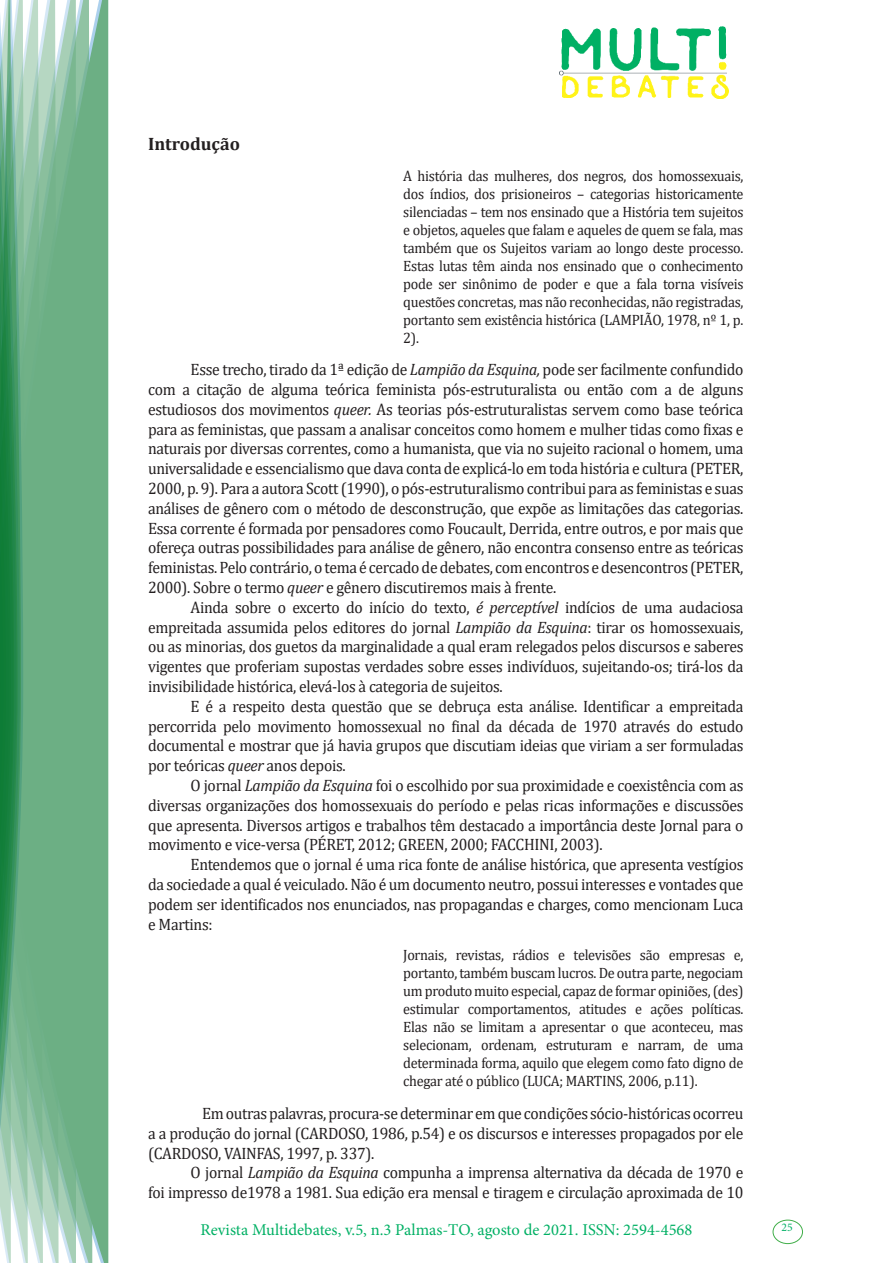
<style>
.page{position:relative;width:893px;height:1263px;background:#fff}
.page>*{position:absolute;margin:0;border:0;box-sizing:border-box;transform-origin:0 0}
.Subtítulo{font:700 18px "Cambria";color:#231f20}
.Texto_base{font:16.5px/19.8px "Cambria";letter-spacing:-.02em;color:#231f20;text-align:justify;scale:.95 1}
.t1{font:16.5px "Minion Pro";color:#00b064}
.Citação_deb{font:15px/18px "Cambria";letter-spacing:-.02em;color:#231f20;text-align:justify;scale:.95 1}
.t2{font:11.7px "Minion Pro";color:#00b064}
.s1{font-style:italic}
</style>
<div class="page">
<img style="left:559px;top:26px;width:169px;height:72px">
<div style="left:95px;top:0;width:14px;height:1263px;background:#6caf84"></div>
<svg style="left:79px;top:0;width:16px;height:1263px;background:#71b289"></svg>
<svg style="left:62px;top:0;width:17px;height:1263px;background:#75b48c"></svg>
<svg style="left:45px;top:0;width:17px;height:1263px;background:#7cb792"></svg>
<svg style="left:30px;top:0;width:15px;height:1263px;background:#80ba96"></svg>
<svg style="left:0;top:0;width:30px;height:1263px;background:#61a97f"></svg>
<div style="left:772px;top:1219px;width:31px;height:25px;border:1px solid #40ae49;border-radius:50%"></div>
<p class="Subtítulo" style="left:148px;top:131px;width:93px">Introdução</p>
<p class="Citação_deb" style="left:403px;top:166px;width:360px">A história das mulheres, dos negros, dos homossexuais, dos índios, dos prisioneiros – categorias historicamente silenciadas – tem nos ensinado que a História tem sujeitos e objetos, aqueles que falam e aqueles de quem se fala, mas também que os Sujeitos variam ao longo deste processo.<br>Estas lutas têm ainda nos ensinado que o conhecimento pode ser sinônimo de poder e que a fala torna visíveis questões concretas, mas não reconhecidas, não registradas, portanto sem existência histórica (LAMPIÃO, 1978, nº 1, p.<br>2).</p>
<p class="Texto_base" style="left:148px;top:360px;width:628px;text-indent:43px">Esse trecho, tirado da 1ª edição de <span class="s1">Lampião da Esquina,</span> pode ser facilmente confundido com a citação de alguma teórica feminista pós-estruturalista ou então com a de alguns estudiosos dos movimentos <span class="s1">queer.</span> As teorias pós-estruturalistas servem como base teórica para as feministas, que passam a analisar conceitos como homem e mulher tidas como fixas e naturais por diversas correntes, como a humanista, que via no sujeito racional o homem, uma universalidade e essencialismo que dava conta de explicá-lo em toda história e cultura (PETER, 2000, p. 9). Para a autora Scott (1990), o pós-estruturalismo contribui para as feministas e suas análises de gênero com o método de desconstrução, que expõe as limitações das categorias.<br>Essa corrente é formada por pensadores como Foucault, Derrida, entre outros, e por mais que ofereça outras possibilidades para análise de gênero, não encontra consenso entre as teóricas feministas. Pelo contrário, o tema é cercado de debates, com encontros e desencontros (PETER, 2000). Sobre o termo <span class="s1">queer</span> e gênero discutiremos mais à frente.</p>
<p class="Texto_base" style="left:148px;top:597px;width:628px;text-indent:43px">Ainda sobre o excerto do início do texto, <span class="s1">é perceptível</span> indícios de uma audaciosa empreitada assumida pelos editores do jornal <span class="s1">Lampião da Esquina</span>: tirar os homossexuais, ou as minorias, dos guetos da marginalidade a qual eram relegados pelos discursos e saberes vigentes que proferiam supostas verdades sobre esses indivíduos, sujeitando-os; tirá-los da invisibilidade histórica, elevá-los à categoria de sujeitos.</p>
<p class="Texto_base" style="left:148px;top:696px;width:628px;text-indent:43px">E é a respeito desta questão que se debruça esta análise. Identificar a empreitada percorrida pelo movimento homossexual no final da década de 1970 através do estudo documental e mostrar que já havia grupos que discutiam ideias que viriam a ser formuladas por teóricas <span class="s1">queer</span> anos depois.</p>
<p class="Texto_base" style="left:148px;top:775px;width:628px;text-indent:43px">O jornal <span class="s1">Lampião da Esquina</span> foi o escolhido por sua proximidade e coexistência com as diversas organizações dos homossexuais do período e pelas ricas informações e discussões que apresenta. Diversos artigos e trabalhos têm destacado a importância deste Jornal para o movimento e vice-versa (PÉRET, 2012; GREEN, 2000; FACCHINI, 2003).</p>
<p class="Texto_base" style="left:148px;top:855px;width:628px;text-indent:43px">Entendemos que o jornal é uma rica fonte de análise histórica, que apresenta vestígios da sociedade a qual é veiculado. Não é um documento neutro, possui interesses e vontades que podem ser identificados nos enunciados, nas propagandas e charges, como mencionam Luca e Martins:</p>
<p class="Citação_deb" style="left:403px;top:946px;width:360px">Jornais, revistas, rádios e televisões são empresas e, portanto, também buscam lucros. De outra parte, negociam um produto muito especial, capaz de formar opiniões, (des) estimular comportamentos, atitudes e ações políticas.<br>Elas não se limitam a apresentar o que aconteceu, mas selecionam, ordenam, estruturam e narram, de uma determinada forma, aquilo que elegem como fato digno de chegar até o público (LUCA; MARTINS, 2006, p.11).</p>
<p class="Texto_base" style="left:148px;top:1103px;width:628px;text-indent:54px">Em outras palavras, procura-se determinar em que condições sócio-históricas ocorreu a a produção do jornal (CARDOSO, 1986, p.54) e os discursos e interesses propagados por ele (CARDOSO, VAINFAS, 1997, p. 337).</p>
<p class="Texto_base" style="left:148px;top:1163px;width:628px;text-align:right">O jornal <span class="s1">Lampião da Esquina</span> compunha a imprensa alternativa da década de 1970 e<br>foi impresso de1978 a 1981. Sua edição era mensal e tiragem e circulação aproximada de 10</p>
<p class="t1" style="left:200px;top:1218px;width:493px">Revista Multidebates, v.5, n.3 Palmas-TO, agosto de 2021. ISSN: 2594-4568</p>
<p class="t2" style="left:781px;top:1219px;width:13px">25</p>
</div>
